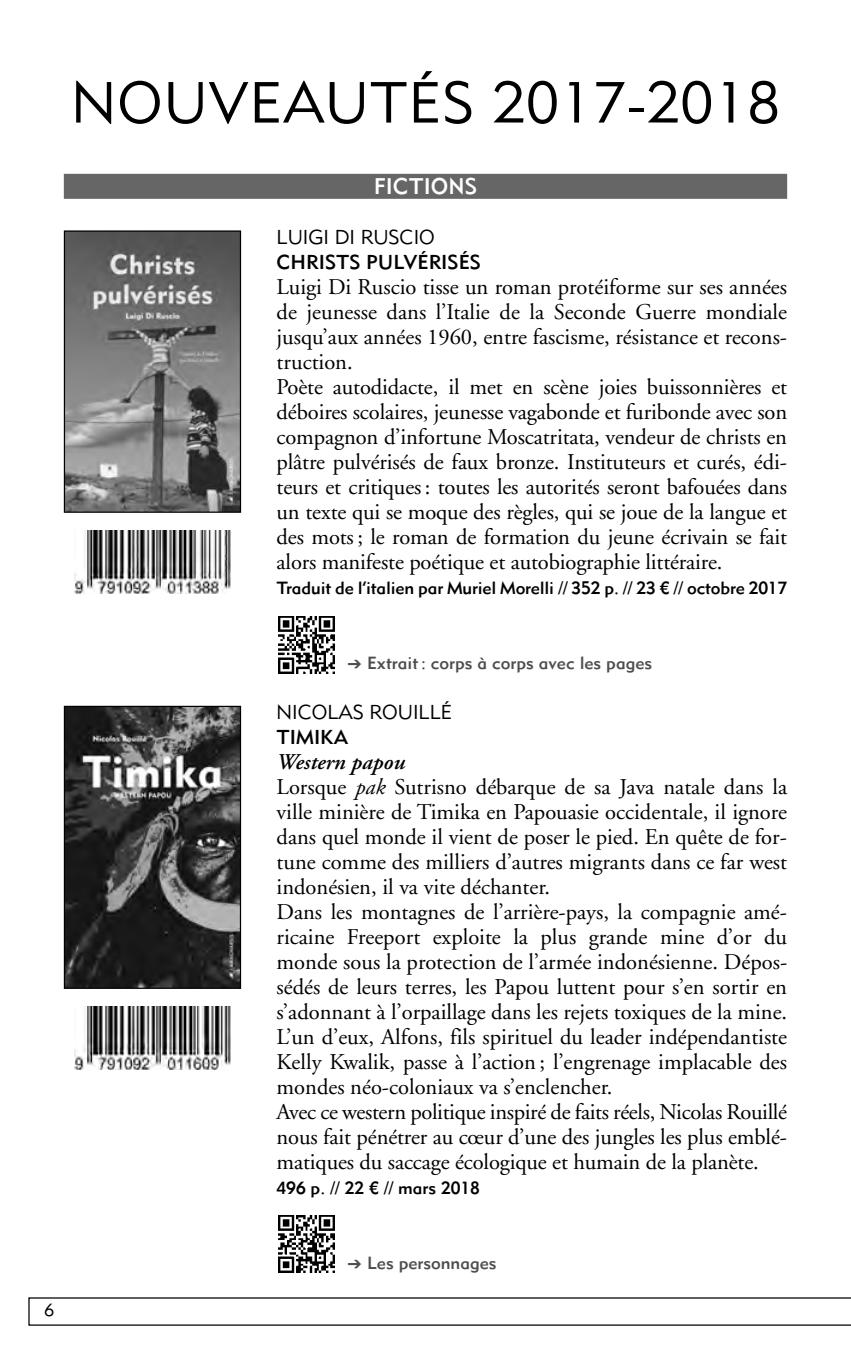
<style>
.page{position:relative;width:851px;height:1347px;background:#fff}
.page>*{position:absolute;margin:0;border:0;box-sizing:border-box;transform-origin:0 0}
.t1{font:57.5px "Metro Lite LT Two";letter-spacing:.025em;color:#000}
.t2{font:22.5px/25px "Adobe Garamond";color:#000}
.t3{font:22.5px "Metro Medium LT Two";color:#fff}
.t4{font:20px "Metro Lite LT Two";color:#000}
.t5{font:20px "Metro Medium LT Two";color:#000}
.t6{font:17.5px "Metro Medium LT Two";letter-spacing:-.01em;color:#000}
.t7{font:17.5px "Metro Medium LT Two";color:#4d4d4d}
.t8{font:17.5px "Metro Lite LT Two";color:#000}
.s1{font-family:"Menlo";font-weight:700;font-size:25px}
.s2{font-weight:600;font-style:italic}
.s3{font-style:italic}
</style>
<div class="page">
<div style="left:64px;top:174px;width:723px;height:25px;background:#666"></div>
<svg style="left:28px;top:1297px;width:822px;height:28px"></svg>
<img style="left:66px;top:232px;width:173px;height:279px">
<div style="left:64px;top:230px;width:177px;height:283px;border:1px solid #000"></div>
<img style="left:66px;top:708px;width:173px;height:279px">
<div style="left:64px;top:706px;width:177px;height:283px;border:1px solid #000"></div>
<img style="left:278px;top:617px;width:57px;height:56px">
<img style="left:278px;top:1215px;width:57px;height:57px">
<img style="left:74px;top:530px;width:156px;height:64px">
<img style="left:74px;top:1006px;width:156px;height:63px">
<h1 class="t1" style="left:71px;top:68px;width:709px">NOUVEAUTÉS 2017-2018</h1>
<p class="t3" style="left:374px;top:172px;width:105px">fictions</p>
<p class="t4" style="left:276px;top:225px;width:160px">LUIGI DI RUSCIO</p>
<p class="t5" style="left:276px;top:250px;width:206px">christs pulVérisés</p>
<p class="t2" style="left:276px;top:276px;width:512px">Luigi Di Ruscio tisse un roman protéiforme sur ses années de jeunesse dans l’Italie de la Seconde Guerre mondiale jusqu’aux années 1960, entre fascisme, résistance et recons&shy;truction.<br>Poète autodidacte, il met en scène joies buissonnières et déboires scolaires, jeunesse vagabonde et furibonde avec son compagnon d’infortune Moscatritata, vendeur de christs en plâtre pulvérisés de faux bronze. Instituteurs et curés, édi&shy;teurs et critiques : toutes les autorités seront bafouées dans un texte qui se moque des règles, qui se joue de la langue et des mots ; le roman de formation du jeune écrivain se fait alors manifeste poétique et autobiographie littéraire.</p>
<p class="t6" style="left:276px;top:577px;width:512px">traduit de l’italien par muriel morelli // 352 p. // 23 € // octobre 2017</p>
<p class="t7" style="left:347px;top:652px;width:306px"><span class="s1">➔</span> extrait : corps à corps avec les pages</p>
<p class="t4" style="left:276px;top:700px;width:177px">NICOLAS ROUILLÉ</p>
<p class="t5" style="left:276px;top:725px;width:73px">timika</p>
<p class="t2" style="left:276px;top:751px;width:512px"><span class="s2">Western papou<br></span>Lorsque <span class="s3">pak</span> Sutrisno débarque de sa Java natale dans la ville minière de Timika en Papouasie occidentale, il ignore dans quel monde il vient de poser le pied. En quête de for&shy;tune comme des milliers d’autres migrants dans ce far west indonésien, il va vite déchanter.<br>Dans les montagnes de l’arrière-pays, la compagnie amé - ricaine Freeport exploite la plus grande mine d’or du monde sous la protection de l’armée indonésienne. Dépos&shy;sédés de leurs terres, les Papou luttent pour s’en sortir en s’adonnant à l’orpaillage dans les rejets toxiques de la mine.<br>L’un d’eux, Alfons, fils spirituel du leader indépendantiste Kelly Kwalik, passe à l’action ; l’engrenage implacable des mondes néo-coloniaux va s’enclencher.<br>Avec ce western politique inspiré de faits réels, Nicolas Rouillé nous fait pénétrer au cœur d’une des jungles les plus emblé&shy;matiques du saccage écologique et humain de la planète.</p>
<p class="t6" style="left:276px;top:1177px;width:205px">496 p. // 22 € // mars 2018</p>
<p class="t8" style="left:45px;top:1299px;width:11px">6</p>
<p class="t7" style="left:347px;top:1252px;width:151px"><span class="s1">➔</span> les personnages</p>
</div>
